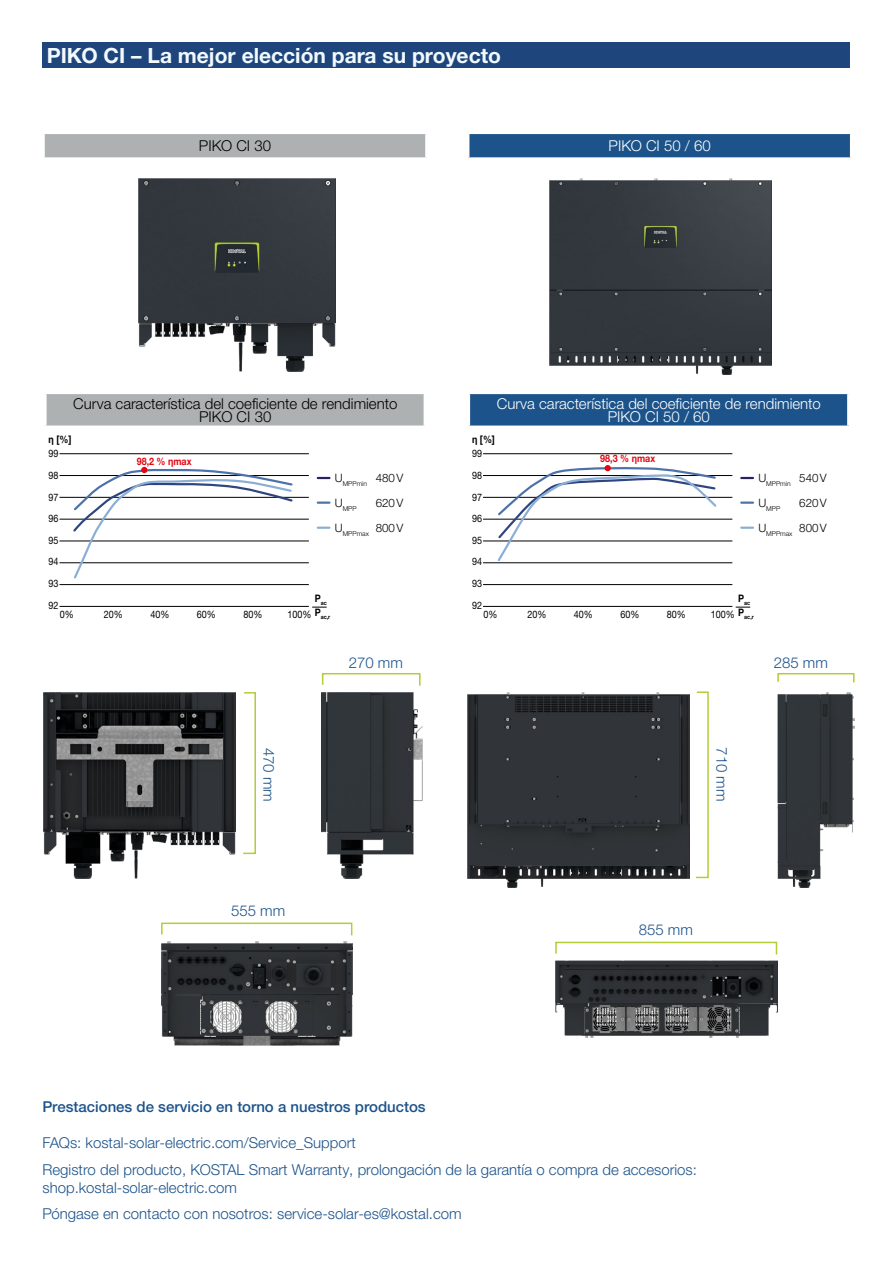
<style>
.page{position:relative;width:893px;height:1263px;background:#fff}
.page>*{position:absolute;margin:0;border:0;box-sizing:border-box;transform-origin:0 0}
.t1{font:700 21px "Helvetica Neue LTW1 G";color:#f3fafe}
.t2{font:300 15px/26.5px "Helvetica Neue LTW1 G";color:#1c538a}
.t3{font:300 15px/13px "Helvetica Neue LTW1 G";color:#fff;text-align:center}
.t4{font:300 15px/13px "Helvetica Neue LTW1 G";color:#000;text-align:center}
.t5{font:500 15px "Helvetica Neue LTW1 G";color:#1c538a}
.t6{font:300 11.55px "Helvetica Neue LTW1 G";color:#000}
.t7{font:10.35px "Helvetica Neue LTW1 G";color:#000;scale:.87 1}
.t8{font:700 10.35px "Helvetica Neue LTW1 G";color:#e30613;scale:.87 1}
.t9{font:700 10.35px "Helvetica Neue LTW1 G";color:#000;scale:.87 1}
.t10{font:300 6.75px "Helvetica Neue LTW1 G";color:#000}
.t11{font:700 6px "Helvetica Neue LTW1 G";color:#000;scale:.87 1}
</style>
<div class="page">
<svg style="left:161px;top:922px;width:192px;height:14px"></svg>
<svg style="left:555px;top:941px;width:223px;height:14px"></svg>
<svg style="left:243px;top:692px;width:13px;height:163px"></svg>
<svg style="left:696px;top:691px;width:13px;height:188px"></svg>
<svg style="left:321px;top:673px;width:100px;height:13px"></svg>
<svg style="left:777px;top:673px;width:78px;height:10px"></svg>
<img style="left:44px;top:692px;width:191px;height:187px">
<img style="left:161px;top:941px;width:191px;height:105px">
<img style="left:322px;top:692px;width:101px;height:187px">
<img style="left:467px;top:692px;width:222px;height:196px">
<img style="left:555px;top:960px;width:222px;height:77px">
<img style="left:777px;top:692px;width:77px;height:196px">
<div style="left:44px;top:133px;width:382px;height:25px;background:#aeb1b2"></div>
<hr style="left:43px;top:132px;width:384px;height:2px;background:#fff">
<hr style="left:43px;top:134px;width:2px;height:23px;background:#fff">
<hr style="left:425px;top:134px;width:2px;height:23px;background:#fff">
<hr style="left:43px;top:157px;width:384px;height:3px;background:#fff">
<div style="left:468px;top:133px;width:383px;height:25px;background:#1c538a"></div>
<hr style="left:467px;top:132px;width:385px;height:2px;background:#fff">
<hr style="left:467px;top:134px;width:2px;height:23px;background:#fff">
<hr style="left:850px;top:134px;width:2px;height:23px;background:#fff">
<hr style="left:467px;top:157px;width:385px;height:3px;background:#fff">
<img style="left:138px;top:179px;width:198px;height:193px">
<img style="left:550px;top:179px;width:222px;height:195px">
<hr style="left:60px;top:497px;width:248px;height:1px;background:#000">
<hr style="left:60px;top:475px;width:248px;height:1px;background:#000">
<hr style="left:60px;top:453px;width:248px;height:1px;background:#000">
<hr style="left:60px;top:519px;width:248px;height:1px;background:#000">
<hr style="left:60px;top:541px;width:248px;height:1px;background:#000">
<hr style="left:60px;top:562px;width:248px;height:1px;background:#000">
<hr style="left:60px;top:584px;width:248px;height:1px;background:#000">
<hr style="left:60px;top:606px;width:248px;height:1px;background:#000">
<svg style="left:312px;top:607px;width:15px;height:1px"></svg>
<svg style="left:318px;top:527px;width:11px;height:2px"></svg>
<svg style="left:318px;top:477px;width:11px;height:2px"></svg>
<svg style="left:318px;top:501px;width:11px;height:3px"></svg>
<svg style="left:71px;top:467px;width:223px;height:112px"></svg>
<div style="left:45px;top:393px;width:380px;height:34px;background:#aeb1b2"></div>
<hr style="left:44px;top:391px;width:382px;height:3px;background:#fff">
<hr style="left:44px;top:394px;width:3px;height:31px;background:#fff">
<hr style="left:424px;top:394px;width:2px;height:31px;background:#fff">
<hr style="left:44px;top:425px;width:382px;height:3px;background:#fff">
<hr style="left:484px;top:497px;width:248px;height:1px;background:#000">
<hr style="left:484px;top:475px;width:248px;height:1px;background:#000">
<hr style="left:484px;top:453px;width:248px;height:1px;background:#000">
<hr style="left:484px;top:519px;width:248px;height:1px;background:#000">
<hr style="left:484px;top:541px;width:248px;height:1px;background:#000">
<hr style="left:484px;top:562px;width:248px;height:1px;background:#000">
<hr style="left:484px;top:584px;width:248px;height:1px;background:#000">
<hr style="left:484px;top:606px;width:248px;height:1px;background:#000">
<svg style="left:736px;top:607px;width:14px;height:1px"></svg>
<svg style="left:741px;top:527px;width:12px;height:2px"></svg>
<svg style="left:741px;top:477px;width:12px;height:2px"></svg>
<svg style="left:741px;top:501px;width:12px;height:3px"></svg>
<svg style="left:496px;top:465px;width:222px;height:98px"></svg>
<div style="left:469px;top:393px;width:380px;height:34px;background:#1c538a"></div>
<hr style="left:467px;top:391px;width:383px;height:3px;background:#fff">
<hr style="left:467px;top:394px;width:3px;height:31px;background:#fff">
<hr style="left:847px;top:394px;width:3px;height:31px;background:#fff">
<hr style="left:467px;top:425px;width:383px;height:3px;background:#fff">
<div style="left:43px;top:43px;width:807px;height:25px;background:#1e467d"></div>
<h1 class="t1" style="left:47px;top:42px;width:456px">PIKO CI – La mejor elección para su proyecto</h1>
<p class="t4" style="left:199px;top:139px;width:74px">PIKO CI 30</p>
<p class="t3" style="left:609px;top:139px;width:104px">PIKO CI 50 / 60</p>
<p class="t4" style="left:73px;top:397px;width:326px">Curva característica del coeficiente de rendimiento<br>PIKO CI 30</p>
<p class="t3" style="left:497px;top:397px;width:326px">Curva característica del coeficiente de rendimiento<br>PIKO CI 50 / 60</p>
<p class="t9" style="left:49px;top:433px;width:28px">η [%]</p>
<p class="t9" style="left:472px;top:433px;width:28px">η [%]</p>
<p class="t7" style="left:49px;top:447px;width:13px">99</p>
<p class="t8" style="left:137px;top:455px;width:65px">98,2 % ηmax</p>
<p class="t7" style="left:472px;top:447px;width:13px">99</p>
<p class="t8" style="left:600px;top:452px;width:65px">98,3 % ηmax</p>
<p class="t7" style="left:49px;top:469px;width:13px">98</p>
<p class="t7" style="left:49px;top:490px;width:13px">97</p>
<p class="t7" style="left:49px;top:512px;width:13px">96</p>
<p class="t7" style="left:49px;top:534px;width:13px">95</p>
<p class="t10" style="left:335px;top:479px;width:70px"><sup>U</sup>MPPmin <sup>480V</sup></p>
<p class="t10" style="left:335px;top:505px;width:23px"><sup>U</sup>MPP</p>
<p class="t6" style="left:376px;top:496px;width:29px">620V</p>
<p class="t10" style="left:335px;top:529px;width:70px"><sup>U</sup>MPPmax <sup>800V</sup></p>
<p class="t7" style="left:472px;top:469px;width:13px">98</p>
<p class="t7" style="left:472px;top:490px;width:13px">97</p>
<p class="t7" style="left:472px;top:512px;width:13px">96</p>
<p class="t7" style="left:472px;top:534px;width:13px">95</p>
<p class="t10" style="left:758px;top:479px;width:70px"><sup>U</sup>MPPmin <sup>540V</sup></p>
<p class="t10" style="left:758px;top:505px;width:23px"><sup>U</sup>MPP</p>
<p class="t6" style="left:799px;top:496px;width:29px">620V</p>
<p class="t10" style="left:758px;top:529px;width:70px"><sup>U</sup>MPPmax <sup>800V</sup></p>
<p class="t7" style="left:49px;top:555px;width:13px">94</p>
<p class="t7" style="left:472px;top:555px;width:13px">94</p>
<p class="t7" style="left:49px;top:577px;width:13px">93</p>
<p class="t7" style="left:472px;top:577px;width:13px">93</p>
<p class="t11" style="left:315px;top:599px;width:15px"><sup>P</sup>ac</p>
<p class="t11" style="left:315px;top:614px;width:19px"><sup>P</sup>ac,r</p>
<p class="t7" style="left:49px;top:599px;width:13px">92</p>
<p class="t7" style="left:60px;top:608px;width:18px">0%</p>
<p class="t7" style="left:104px;top:608px;width:23px">20%</p>
<p class="t7" style="left:150px;top:608px;width:23px">40%</p>
<p class="t7" style="left:197px;top:608px;width:23px">60%</p>
<p class="t7" style="left:243px;top:608px;width:23px">80%</p>
<p class="t7" style="left:287px;top:608px;width:29px">100%</p>
<p class="t11" style="left:738px;top:599px;width:15px"><sup>P</sup>ac</p>
<p class="t11" style="left:738px;top:614px;width:19px"><sup>P</sup>ac,r</p>
<p class="t7" style="left:472px;top:599px;width:13px">92</p>
<p class="t7" style="left:483px;top:608px;width:18px">0%</p>
<p class="t7" style="left:527px;top:608px;width:23px">20%</p>
<p class="t7" style="left:574px;top:608px;width:23px">40%</p>
<p class="t7" style="left:620px;top:608px;width:23px">60%</p>
<p class="t7" style="left:667px;top:608px;width:23px">80%</p>
<p class="t7" style="left:711px;top:608px;width:29px">100%</p>
<p class="t2" style="left:349px;top:649px;width:56px">270 mm</p>
<p class="t2" style="left:774px;top:649px;width:56px">285 mm</p>
<p class="t2" style="left:282px;top:748px;width:56px;rotate:90deg">470 mm</p>
<p class="t2" style="left:735px;top:747px;width:56px;rotate:90deg">710 mm</p>
<p class="t2" style="left:231px;top:897px;width:56px">555 mm</p>
<p class="t2" style="left:639px;top:916px;width:56px">855 mm</p>
<p class="t5" style="left:43px;top:1098px;width:385px">Prestaciones de servicio en torno a nuestros productos</p>
<p class="t2" style="left:43px;top:1129px;width:656px">FAQs: kostal-solar-electric.com/Service_Support<br>Registro del producto, KOSTAL Smart Warranty, prolongación de la garantía o compra de accesorios:</p>
<p class="t2" style="left:43px;top:1174px;width:421px">shop.kostal-solar-electric.com<br>Póngase en contacto con nosotros: service-solar-es@kostal.com</p>
</div>
